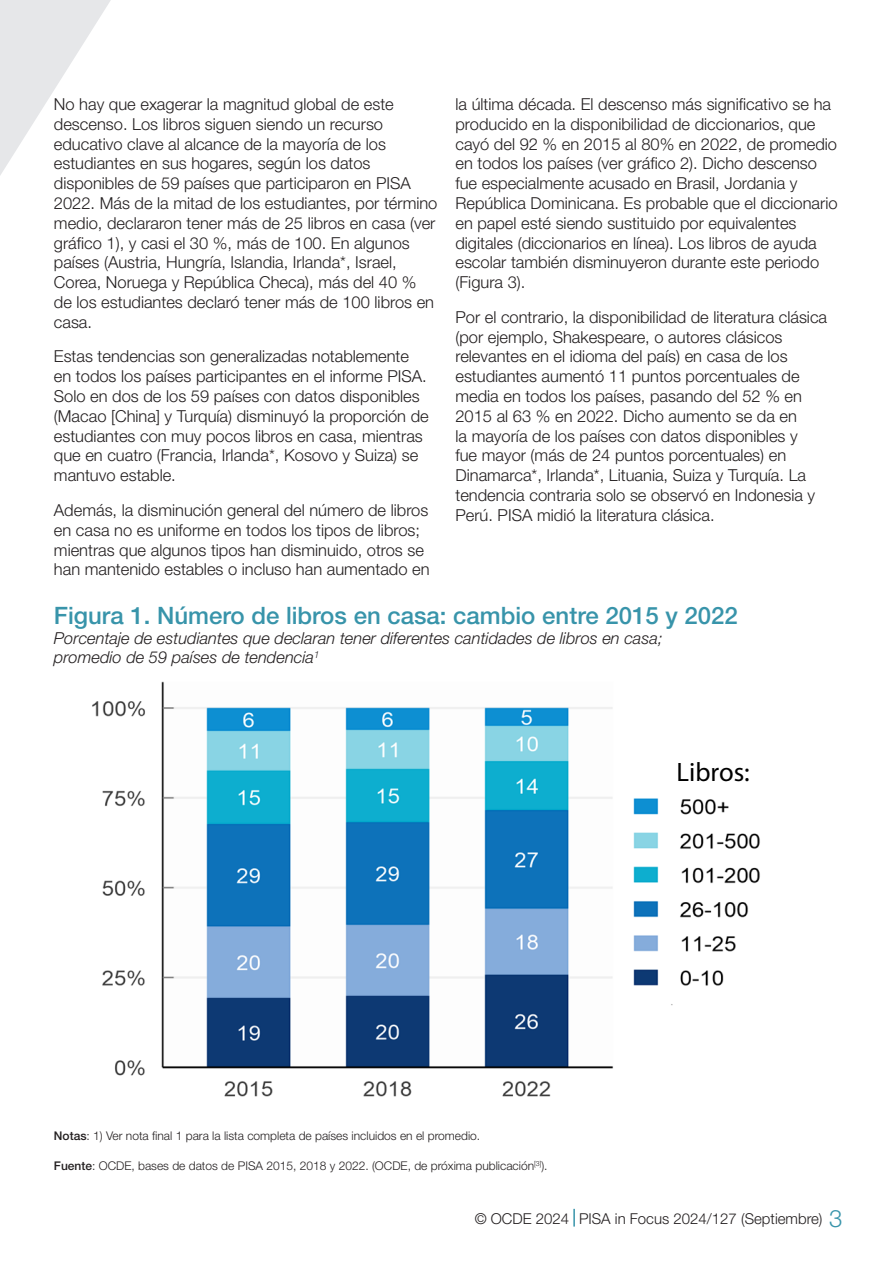
<style>
.page{position:relative;width:893px;height:1263px;background:#fff}
.page>*{position:absolute;margin:0;border:0;box-sizing:border-box;transform-origin:0 0}
.t1{font:26.7px "Myriad Pro";color:#000}
.Figure_title{font:500 24px "Helvetica Neue LT Pro";color:#3894aa}
.txt{font:300 16.5px/19.8px "Helvetica Neue LT Pro";color:#231f20}
.Figure_title_2{font:italic 300 16.5px "Helvetica Neue LT Pro";color:#231f20}
.t2{font:300 15px "Helvetica Neue LT Pro";color:#231f20}
.Source{font:300 12px "Helvetica Neue LT Pro";color:#231f20}
.s1{font-weight:500}
.s2{font-size:24px;color:#3894aa}
</style>
<div class="page">
<svg style="left:0;top:0;width:111px;height:175px"></svg>
<svg style="left:573px;top:1209px;width:2px;height:17px"></svg>
<img style="left:92px;top:681px;width:668px;height:416px">
<div style="left:659px;top:762px;width:91px;height:25px;background:#fff"></div>
<p class="txt" style="left:54px;top:94px;width:385px">No hay que exagerar la magnitud global de este descenso. Los libros siguen siendo un recurso educativo clave al alcance de la mayoría de los estudiantes en sus hogares, según los datos disponibles de 59 países que participaron en PISA 2022. Más de la mitad de los estudiantes, por término medio, declararon tener más de 25 libros en casa (ver gráfico 1), y casi el 30 %, más de 100. En algunos países (Austria, Hungría, Islandia, Irlanda*, Israel, Corea, Noruega y República Checa), más del 40 % de los estudiantes declaró tener más de 100 libros en casa.</p>
<p class="txt" style="left:54px;top:346px;width:376px">Estas tendencias son generalizadas notablemente en todos los países participantes en el informe PISA.<br>Solo en dos de los 59 países con datos disponibles (Macao [China] y Turquía) disminuyó la proporción de estudiantes con muy pocos libros en casa, mientras que en cuatro (Francia, Irlanda*, Kosovo y Suiza) se mantuvo estable.</p>
<p class="txt" style="left:54px;top:500px;width:377px">Además, la disminución general del número de libros en casa no es uniforme en todos los tipos de libros; mientras que algunos tipos han disminuido, otros se han mantenido estables o incluso han aumentado en</p>
<p class="txt" style="left:455px;top:94px;width:384px">la última década. El descenso más significativo se ha producido en la disponibilidad de diccionarios, que cayó del 92 % en 2015 al 80% en 2022, de promedio en todos los países (ver gráfico 2). Dicho descenso fue especialmente acusado en Brasil, Jordania y República Dominicana. Es probable que el diccionario en papel esté siendo sustituido por equivalentes digitales (diccionarios en línea). Los libros de ayuda escolar también disminuyeron durante este periodo (Figura 3).</p>
<p class="txt" style="left:455px;top:307px;width:373px">Por el contrario, la disponibilidad de literatura clásica (por ejemplo, Shakespeare, o autores clásicos relevantes en el idioma del país) en casa de los estudiantes aumentó 11 puntos porcentuales de media en todos los países, pasando del 52 % en 2015 al 63 % en 2022. Dicho aumento se da en<br>la mayoría de los países con datos disponibles y<br>fue mayor (más de 24 puntos porcentuales) en Dinamarca*, Irlanda*, Lituania, Suiza y Turquía. La tendencia contraria solo se observó en Indonesia y Perú. PISA midió la literatura clásica.</p>
<p class="Figure_title" style="left:54px;top:601px;width:685px">Figura 1. Número de libros en casa: cambio entre 2015 y 2022</p>
<p class="Figure_title_2" style="left:54px;top:628px;width:610px">Porcentaje de estudiantes que declaran tener diferentes cantidades de libros en casa;</p>
<p class="Figure_title_2" style="left:54px;top:647px;width:267px">promedio de 59 países de tendencia<sup>1</sup></p>
<p class="t1" style="left:676px;top:756px;width:75px">Libros:</p>
<p class="Source" style="left:54px;top:1128px;width:428px"><span class="s1">Notas</span>: 1) Ver nota final 1 para la lista completa de países incluidos en el promedio.</p>
<p class="Source" style="left:54px;top:1158px;width:495px"><span class="s1">Fuente</span>: OCDE, bases de datos de PISA 2015, 2018 y 2022. (OCDE, de próxima publicación<sup>[3]</sup>).</p>
<p class="t2" style="left:475px;top:1210px;width:369px">© OCDE 2024 PISA in Focus 2024/127 (Septiembre) <span class="s2">3</span></p>
</div>
